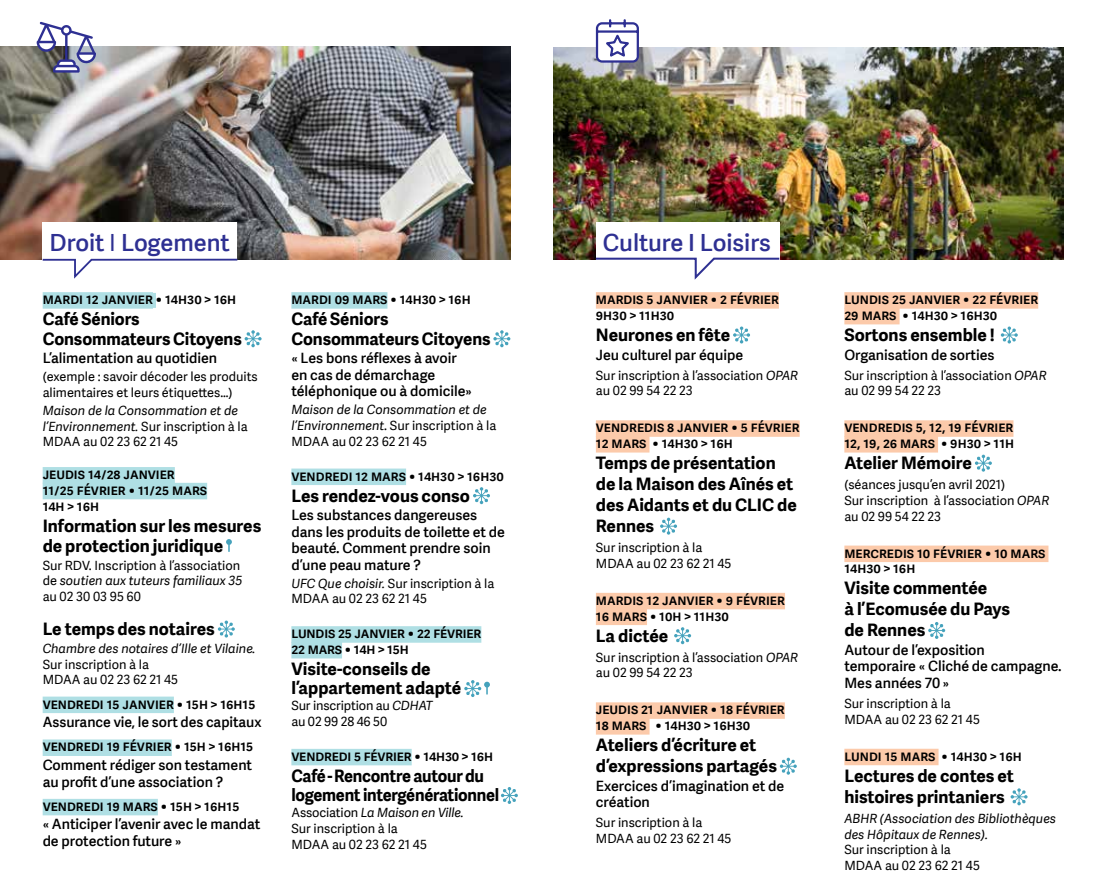
<style>
.page{position:relative;width:1106px;height:893px;background:#fff}
.page>*{position:absolute;margin:0;border:0;box-sizing:border-box;transform-origin:0 0}
.t1{font:23.7px "Adelle Sans CYR Sb";color:#2e3092}
.t2{font:700 17.25px/21px "Adelle Sans CYR";color:#000}
.t3{font:700 17.25px/19.5px "Adelle Sans CYR";color:#000;scale:.95 1}
.t4{font:15px/15.8px "Adelle Sans CYR Sb";color:#000}
.t5{font:14.25px/16.5px "Adelle Sans CYR Sb";color:#000}
.t6{font:12.75px/15.8px "Adelle Sans CYR";color:#000}
.t7{font:italic 12.75px/15.8px "Adelle Sans CYR";color:#000}
.s1{font-family:"Adelle Sans CYR"}
.s2{font-style:normal}
.s3{font-style:italic}
</style>
<div class="page">
<div style="left:291px;top:292px;width:96px;height:17px;background:#afdfe4"></div>
<div style="left:291px;top:469px;width:115px;height:16px;background:#afdfe4"></div>
<div style="left:291px;top:626px;width:190px;height:17px;background:#afdfe4"></div>
<div style="left:291px;top:642px;width:51px;height:16px;background:#afdfe4"></div>
<div style="left:291px;top:749px;width:121px;height:16px;background:#afdfe4"></div>
<svg style="left:493px;top:330px;width:17px;height:17px"></svg>
<svg style="left:473px;top:487px;width:17px;height:17px"></svg>
<svg style="left:464px;top:680px;width:26px;height:17px"></svg>
<svg style="left:501px;top:787px;width:17px;height:17px"></svg>
<img style="left:0;top:47px;width:510px;height:212px">
<div style="left:43px;top:222px;width:194px;height:38px;background:#fff"></div>
<svg style="left:41px;top:258px;width:198px;height:21px"></svg>
<svg style="left:37px;top:22px;width:59px;height:51px"></svg>
<div style="left:43px;top:292px;width:110px;height:17px;background:#afdfe4"></div>
<hr style="left:153px;top:293px;width:3px;height:15px;background:#afdfe4">
<div style="left:43px;top:467px;width:132px;height:17px;background:#afdfe4"></div>
<div style="left:43px;top:483px;width:164px;height:16px;background:#afdfe4"></div>
<div style="left:43px;top:697px;width:131px;height:16px;background:#afdfe4"></div>
<div style="left:43px;top:739px;width:129px;height:17px;background:#afdfe4"></div>
<div style="left:43px;top:799px;width:115px;height:16px;background:#afdfe4"></div>
<svg style="left:244px;top:330px;width:17px;height:17px"></svg>
<svg style="left:226px;top:539px;width:6px;height:13px"></svg>
<svg style="left:218px;top:621px;width:17px;height:17px"></svg>
<img style="left:553px;top:47px;width:510px;height:213px">
<svg style="left:595px;top:19px;width:45px;height:45px"></svg>
<div style="left:596px;top:222px;width:183px;height:37px;background:#fff"></div>
<svg style="left:594px;top:257px;width:187px;height:23px"></svg>
<div style="left:596px;top:292px;width:183px;height:17px;background:#fccaaa"></div>
<div style="left:596px;top:420px;width:203px;height:17px;background:#fccaaa"></div>
<div style="left:596px;top:436px;width:53px;height:17px;background:#fccaaa"></div>
<div style="left:596px;top:593px;width:189px;height:16px;background:#fccaaa"></div>
<div style="left:596px;top:609px;width:51px;height:16px;background:#fccaaa"></div>
<div style="left:596px;top:702px;width:189px;height:17px;background:#fccaaa"></div>
<div style="left:596px;top:718px;width:53px;height:17px;background:#fccaaa"></div>
<svg style="left:733px;top:326px;width:17px;height:17px"></svg>
<svg style="left:660px;top:518px;width:17px;height:17px"></svg>
<svg style="left:674px;top:627px;width:17px;height:17px"></svg>
<svg style="left:779px;top:758px;width:17px;height:17px"></svg>
<div style="left:844px;top:292px;width:194px;height:17px;background:#fccaaa"></div>
<div style="left:844px;top:308px;width:55px;height:16px;background:#fccaaa"></div>
<div style="left:844px;top:420px;width:169px;height:17px;background:#fccaaa"></div>
<div style="left:844px;top:436px;width:94px;height:17px;background:#fccaaa"></div>
<div style="left:844px;top:546px;width:204px;height:16px;background:#fccaaa"></div>
<div style="left:844px;top:749px;width:94px;height:16px;background:#fccaaa"></div>
<svg style="left:1000px;top:326px;width:17px;height:17px"></svg>
<svg style="left:975px;top:455px;width:16px;height:17px"></svg>
<svg style="left:928px;top:622px;width:17px;height:17px"></svg>
<svg style="left:1010px;top:788px;width:17px;height:17px"></svg>
<h1 class="t1" style="left:49px;top:225px;width:182px">Droit <span class="s1">I</span> Logement</h1>
<p class="t4" style="left:43px;top:290px;width:195px">mardi 12 janvier • 14h30 &gt; 16h</p>
<h2 class="t2" style="left:43px;top:309px;width:201px;line-height:19.5px">Café Séniors<br>Consommateurs Citoyens</h2>
<p class="t5" style="left:43px;top:349px;width:176px">L’alimentation au quotidien</p>
<p class="t6" style="left:43px;top:368px;width:217px">(exemple : savoir décoder les produits alimentaires et leurs étiquettes…)</p>
<p class="t7" style="left:43px;top:402px;width:206px">Maison de la Consommation et de l’Environnement. <span class="s2">Sur inscription à la<br>MDAA au 02 23 62 21 45</span></p>
<p class="t4" style="left:43px;top:465px;width:166px">jeudis 14/28 janvier<br>11/25 février • 11/25 mars<br>14h &gt; 16h</p>
<h2 class="t2" style="left:43px;top:515px;width:220px;line-height:20.2px">Information sur les mesures de protection juridique</h2>
<p class="t6" style="left:43px;top:557px;width:201px">Sur RDV. Inscription à l’association de <span class="s3">soutien aux tuteurs familiaux 35 </span>au 02 30 03 95 60</p>
<h2 class="t2" style="left:43px;top:618px;width:174px">Le temps des notaires</h2>
<p class="t7" style="left:43px;top:640px;width:214px">Chambre des notaires d’Ille et Vilaine.</p>
<p class="t6" style="left:43px;top:656px;width:137px">Sur inscription à la<br>MDAA au 02 23 62 21 45</p>
<p class="t4" style="left:43px;top:695px;width:214px">vendredi 15 janvier • 15h &gt; 16h15</p>
<p class="t5" style="left:43px;top:713px;width:220px">Assurance vie, le sort des capitaux</p>
<p class="t4" style="left:43px;top:738px;width:212px">vendredi 19 février • 15h &gt; 16h15</p>
<p class="t5" style="left:43px;top:756px;width:211px">Comment rédiger son testament au profit d’une association ?</p>
<p class="t4" style="left:43px;top:797px;width:198px">vendredi 19 mars • 15h &gt; 16h15</p>
<p class="t5" style="left:43px;top:816px;width:219px">« Anticiper l’avenir avec le mandat de protection future »</p>
<p class="t4" style="left:291px;top:290px;width:181px">mardi 09 mars • 14h30 &gt; 16h</p>
<h2 class="t2" style="left:291px;top:309px;width:201px;line-height:19.5px">Café Séniors<br>Consommateurs Citoyens</h2>
<p class="t5" style="left:291px;top:349px;width:182px">« Les bons réflexes à avoir en cas de démarchage téléphonique ou à domicile»</p>
<p class="t7" style="left:291px;top:401px;width:206px">Maison de la Consommation et de l’Environnement<span class="s2">. Sur inscription à la<br>MDAA au 02 23 62 21 45</span></p>
<p class="t4" style="left:291px;top:467px;width:214px">vendredi 12 mars • 14h30 &gt; 16h30</p>
<h2 class="t2" style="left:291px;top:484px;width:180px">Les rendez-vous conso</h2>
<p class="t5" style="left:291px;top:506px;width:215px">Les substances dangereuses dans les produits de toilette et de beauté. Comment prendre soin d’une peau mature ?</p>
<p class="t6" style="left:291px;top:575px;width:204px"><span class="s3">UFC Que choisir.</span> Sur inscription à la<br>MDAA au 02 23 62 21 45</p>
<p class="t4" style="left:291px;top:624px;width:191px">lundis 25 janvier • 22 février<br>22 mars • 14h &gt; 15h</p>
<h2 class="t2" style="left:291px;top:658px;width:171px;line-height:19.5px">Visite-conseils de l’appartement adapté</h2>
<p class="t6" style="left:291px;top:697px;width:143px">Sur inscription au <span class="s3">CDHAT </span>au 02 99 28 46 50</p>
<p class="t4" style="left:291px;top:747px;width:203px">vendredi 5 février • 14h30 &gt; 16h</p>
<h2 class="t3" style="left:291px;top:765px;width:220px">Café - Rencontre autour du logement intergénérationnel</h2>
<p class="t6" style="left:291px;top:804px;width:174px">Association <span class="s3">La Maison en Ville.<br></span>Sur inscription à la<br>MDAA au 02 23 62 21 45</p>
<h1 class="t1" style="left:603px;top:225px;width:169px">Culture I Loisirs</h1>
<p class="t4" style="left:596px;top:290px;width:184px">mardis 5 janvier • 2 février<br>9h30 &gt; 11h30</p>
<h2 class="t2" style="left:596px;top:324px;width:136px">Neurones en fête</h2>
<p class="t5" style="left:596px;top:346px;width:149px">Jeu culturel par équipe</p>
<p class="t6" style="left:596px;top:367px;width:204px">Sur inscription à l’association <span class="s3">OPAR </span>au 02 99 54 22 23</p>
<p class="t4" style="left:596px;top:418px;width:205px">vendredis 8 janvier • 5 février<br>12 mars • 14h30 &gt; 16h</p>
<h2 class="t2" style="left:596px;top:452px;width:202px">Temps de présentation de la Maison des Aînés et des Aidants et du CLIC de<br>Rennes</h2>
<p class="t6" style="left:596px;top:539px;width:137px">Sur inscription à la<br>MDAA au 02 23 62 21 45</p>
<p class="t4" style="left:596px;top:591px;width:191px">mardis 12 janvier • 9 février<br>16 mars • 10h &gt; 11h30</p>
<h2 class="t2" style="left:596px;top:624px;width:74px">La dictée</h2>
<p class="t6" style="left:596px;top:649px;width:204px">Sur inscription à l’association <span class="s3">OPAR </span>au 02 99 54 22 23</p>
<p class="t4" style="left:596px;top:700px;width:190px">jeudis 21 janvier • 18 février<br>18 mars • 14h30 &gt; 16h30</p>
<h2 class="t2" style="left:596px;top:734px;width:183px">Ateliers d’écriture et d’expressions partagés</h2>
<p class="t5" style="left:596px;top:777px;width:190px">Exercices d’imagination et de création</p>
<p class="t6" style="left:596px;top:814px;width:137px">Sur inscription à la<br>MDAA au 02 23 62 21 45</p>
<p class="t4" style="left:844px;top:290px;width:195px">lundis 25 janvier • 22 février<br>29 mars • 14h30 &gt; 16h30</p>
<h2 class="t2" style="left:844px;top:324px;width:152px">Sortons ensemble !</h2>
<p class="t5" style="left:844px;top:346px;width:152px">Organisation de sorties</p>
<p class="t6" style="left:844px;top:367px;width:204px">Sur inscription à l’association <span class="s3">OPAR </span>au 02 99 54 22 23</p>
<p class="t4" style="left:844px;top:418px;width:171px">vendredis 5, 12, 19 février<br>12, 19, 26 mars • 9h30 &gt; 11h</p>
<h2 class="t2" style="left:844px;top:452px;width:129px">Atelier Mémoire</h2>
<p class="t6" style="left:844px;top:476px;width:206px">(séances jusqu’en avril 2021)<br>Sur inscription à l’association <span class="s3">OPAR </span>au 02 99 54 22 23</p>
<p class="t4" style="left:844px;top:544px;width:203px">mercredis 10 février • 10 mars<br>14h30 &gt; 16h</p>
<h2 class="t2" style="left:844px;top:577px;width:167px">Visite commentée<br>à l’Ecomusée du Pays de Rennes</h2>
<p class="t5" style="left:844px;top:641px;width:219px">Autour de l’exposition<br>temporaire « Cliché de campagne.<br>Mes années 70 »</p>
<p class="t6" style="left:844px;top:695px;width:137px">Sur inscription à la<br>MDAA au 02 23 62 21 45</p>
<p class="t4" style="left:844px;top:747px;width:179px">lundi 15 mars • 14h30 &gt; 16h</p>
<h2 class="t2" style="left:844px;top:764px;width:171px">Lectures de contes et histoires printaniers</h2>
<p class="t7" style="left:844px;top:810px;width:213px">ABHR (Association des Bibliothèques des Hôpitaux de Rennes).</p>
<p class="t6" style="left:844px;top:841px;width:137px">Sur inscription à la<br>MDAA au 02 23 62 21 45</p>
</div>
